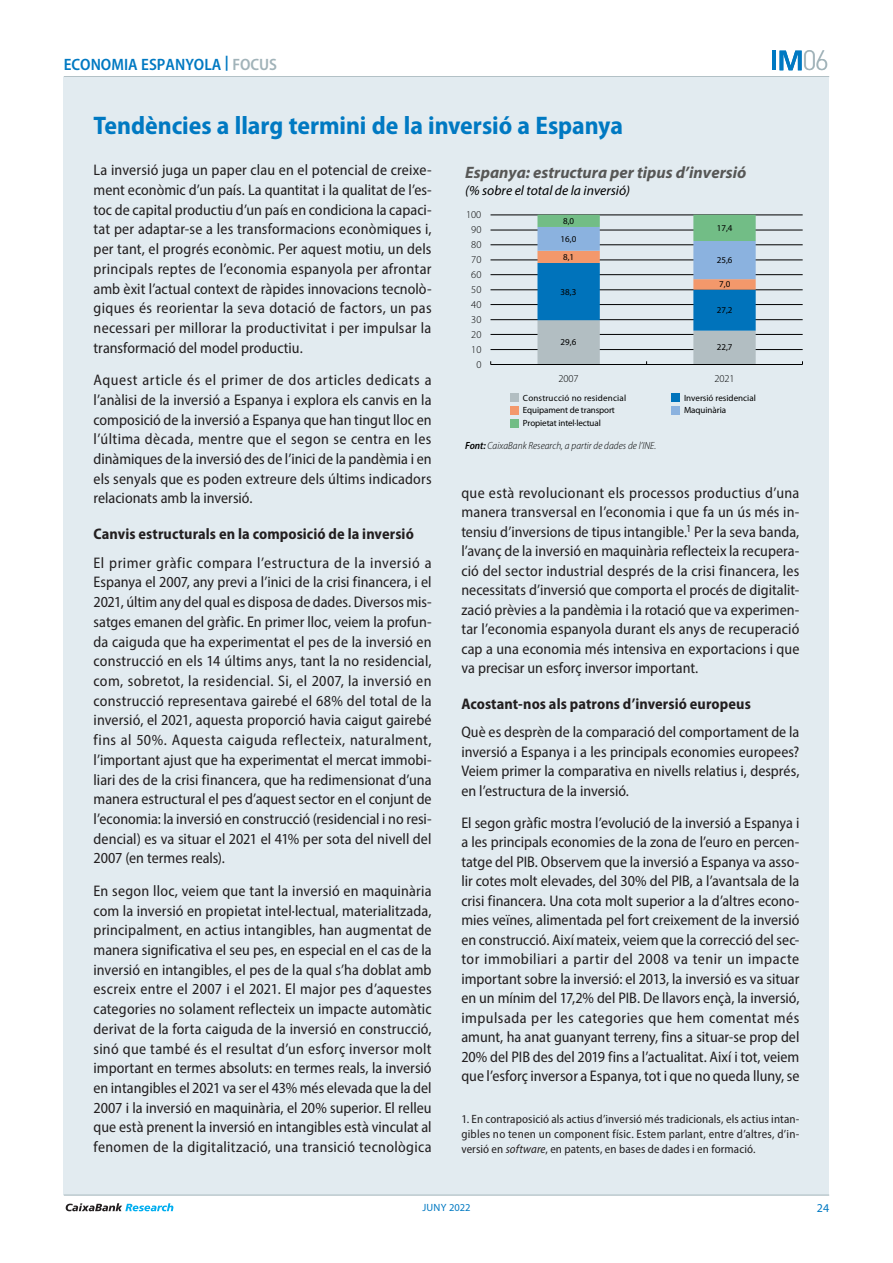
<style>
.page{position:relative;width:893px;height:1263px;background:#fff}
.page>*{position:absolute;margin:0;border:0;box-sizing:border-box;transform-origin:0 0}
.t1{font:300 27.6px "DIN Pro";color:#a1b3b9}
.Subt_Coyuntura{font:700 semi-condensed 25.5px "Myriad Pro";letter-spacing:-.005em;color:#0079c2}
.t2{font:italic 700 16.5px "Myriad Pro";color:#575756}
.t3{font:600 semi-condensed 16.5px "Myriad Pro";color:#0079c2}
.Texto_Focus{font:semi-condensed 15.3px/19.6px "Myriad Pro";color:#231f20;text-align:justify}
.Subtitulo_Focus{font:700 semi-condensed 15.3px "Myriad Pro";letter-spacing:.005em;color:#231f20}
.t4{font:italic 13.65px "Myriad Pro";color:#000}
.Notas_Focus{font:semi-condensed 12px/15px "Myriad Pro";letter-spacing:.01em;color:#231f20;text-align:justify}
.t5{font:12px "Myriad Pro";color:#0079c2}
.t6{font:italic 300 semi-condensed 10.5px "Myriad Pro";letter-spacing:.005em;color:#000}
.t7{font:300 10.5px "Myriad Pro";letter-spacing:-.005em;color:#000}
.t8{font:10.5px "Myriad Pro";letter-spacing:.01em;color:#0079c2}
.t9{font:9px "Myriad Pro";color:#000}
.t10{font:9px "Myriad Pro";letter-spacing:.02em;color:#000}
.s1{color:#a1b3b9}
.s2{font-weight:600}
.s3{font-style:italic}
</style>
<div class="page">
<hr style="left:64px;top:76px;width:765px;height:1px;background:#a1b3b9">
<div style="left:64px;top:77px;width:765px;height:1118px;background:#e2ebf0"></div>
<hr style="left:64px;top:1195px;width:765px;height:1px;background:#a1b3b9">
<svg style="left:66px;top:1203px;width:107px;height:8px"></svg>
<svg style="left:779px;top:51px;width:23px;height:19px"></svg>
<hr style="left:772px;top:51px;width:4px;height:19px;background:#0079c2">
<hr style="left:490px;top:349px;width:313px;height:1px;background:#000">
<hr style="left:490px;top:334px;width:313px;height:1px;background:#000">
<hr style="left:490px;top:319px;width:313px;height:1px;background:#000">
<hr style="left:490px;top:304px;width:313px;height:1px;background:#000">
<hr style="left:490px;top:290px;width:313px;height:1px;background:#000">
<hr style="left:490px;top:274px;width:313px;height:1px;background:#000">
<hr style="left:490px;top:260px;width:313px;height:1px;background:#000">
<hr style="left:490px;top:245px;width:313px;height:1px;background:#000">
<hr style="left:490px;top:230px;width:313px;height:1px;background:#000">
<hr style="left:490px;top:215px;width:313px;height:1px;background:#000">
<hr style="left:491px;top:364px;width:311px;height:1px;background:#000">
<svg style="left:537px;top:215px;width:219px;height:149px"></svg>
<div style="left:510px;top:393px;width:9px;height:9px;background:#b2bec2"></div>
<div style="left:671px;top:393px;width:9px;height:9px;background:#0073bb"></div>
<div style="left:510px;top:406px;width:9px;height:9px;background:#f3986b"></div>
<div style="left:671px;top:406px;width:9px;height:9px;background:#8bb2df"></div>
<div style="left:510px;top:419px;width:9px;height:9px;background:#72bd86"></div>
<p class="t3" style="left:64px;top:54px;width:215px">ECONOMIA ESPANYOLA <sup>|</sup> <span class="s1">FOCUS</span></p>
<h1 class="t1" style="left:802px;top:39px;width:28px">06</h1>
<p class="Subt_Coyuntura" style="left:94px;top:111px;width:531px">Tendències a llarg termini de la inversió a Espanya</p>
<p class="Texto_Focus" style="left:94px;top:160px;width:340px">La inversió juga un paper clau en el potencial de creixe&shy;ment econòmic d’un país. La quantitat i la qualitat de l’es&shy;toc de capital productiu d’un país en condiciona la capaci&shy;tat per adaptar-se a les transformacions econòmiques i, per tant, el progrés econòmic. Per aquest motiu, un dels principals reptes de l’economia espanyola per afrontar amb èxit l’actual context de ràpides innovacions tecnolò&shy;giques és reorientar la seva dotació de factors, un pas necessari per millorar la productivitat i per impulsar la transformació del model productiu.</p>
<p class="Texto_Focus" style="left:94px;top:370px;width:340px">Aquest article és el primer de dos articles dedicats a l’anàlisi de la inversió a Espanya i explora els canvis en la composició de la inversió a Espanya que han tingut lloc en l’última dècada, mentre que el segon se centra en les dinàmiques de la inversió des de l’inici de la pandèmia i en els senyals que es poden extreure dels últims indicadors relacionats amb la inversió.</p>
<p class="Subtitulo_Focus" style="left:94px;top:526px;width:322px">Canvis estructurals en la composició de la inversió</p>
<p class="Texto_Focus" style="left:94px;top:552px;width:340px">El primer gràfic compara l’estructura de la inversió a Espanya el 2007, any previ a l’inici de la crisi financera, i el 2021, últim any del qual es disposa de dades. Diversos mis&shy;satges emanen del gràfic. En primer lloc, veiem la profun&shy;da caiguda que ha experimentat el pes de la inversió en construcció en els 14 últims anys, tant la no residencial, com, sobretot, la residencial. Si, el 2007, la inversió en construcció representava gairebé el 68% del total de la inversió, el 2021, aquesta proporció havia caigut gairebé fins al 50%. Aquesta caiguda reflecteix, naturalment, l’important ajust que ha experimentat el mercat immobi&shy;liari des de la crisi financera, que ha redimensionat d’una manera estructural el pes d’aquest sector en el conjunt de l’economia: la inversió en construcció (residencial i no resi&shy;dencial) es va situar el 2021 el 41% per sota del nivell del 2007 (en termes reals).</p>
<p class="Texto_Focus" style="left:94px;top:881px;width:340px">En segon lloc, veiem que tant la inversió en maquinària com la inversió en propietat intel·lectual, materialitzada, principalment, en actius intangibles, han augmentat de manera significativa el seu pes, en especial en el cas de la inversió en intangibles, el pes de la qual s’ha doblat amb escreix entre el 2007 i el 2021. El major pes d’aquestes categories no solament reflecteix un impacte automàtic derivat de la forta caiguda de la inversió en construcció, sinó que també és el resultat d’un esforç inversor molt important en termes absoluts: en termes reals, la inversió en intangibles el 2021 va ser el 43% més elevada que la del 2007 i la inversió en maquinària, el 20% superior. El relleu que està prenent la inversió en intangibles està vinculat al fenomen de la digitalització, una transició tecnològica</p>
<p class="t2" style="left:465px;top:162px;width:283px">Espanya: estructura per tipus d’inversió</p>
<p class="t4" style="left:465px;top:182px;width:166px">(% sobre el total de la inversió)</p>
<p class="t7" style="left:466px;top:208px;width:17px">100</p>
<p class="t9" style="left:563px;top:216px;width:13px">8,0</p>
<p class="t9" style="left:717px;top:223px;width:17px">17,4</p>
<p class="t7" style="left:471px;top:223px;width:12px">90</p>
<p class="t9" style="left:561px;top:234px;width:17px">16,0</p>
<p class="t7" style="left:471px;top:238px;width:12px">80</p>
<p class="t9" style="left:563px;top:252px;width:13px">8,1</p>
<p class="t7" style="left:471px;top:253px;width:12px">70</p>
<p class="t9" style="left:717px;top:255px;width:17px">25,6</p>
<p class="t7" style="left:471px;top:268px;width:12px">60</p>
<p class="t9" style="left:719px;top:279px;width:13px">7,0</p>
<p class="t7" style="left:471px;top:283px;width:12px">50</p>
<p class="t9" style="left:561px;top:287px;width:17px">38,3</p>
<p class="t7" style="left:471px;top:298px;width:12px">40</p>
<p class="t9" style="left:717px;top:305px;width:17px">27,2</p>
<p class="t7" style="left:471px;top:313px;width:12px">30</p>
<p class="t7" style="left:471px;top:328px;width:12px">20</p>
<p class="t9" style="left:561px;top:337px;width:17px">29,6</p>
<p class="t9" style="left:717px;top:342px;width:17px">22,7</p>
<p class="t7" style="left:471px;top:343px;width:12px">10</p>
<p class="t7" style="left:476px;top:358px;width:7px">0</p>
<p class="t7" style="left:558px;top:372px;width:22px">2007</p>
<p class="t7" style="left:714px;top:372px;width:22px">2021</p>
<p class="t10" style="left:523px;top:393px;width:105px">Construcció no residencial</p>
<p class="t9" style="left:684px;top:393px;width:73px">Inversió residencial</p>
<p class="t9" style="left:523px;top:406px;width:94px">Equipament de transport</p>
<p class="t9" style="left:684px;top:406px;width:44px">Maquinària</p>
<p class="t9" style="left:523px;top:418px;width:79px">Propietat intel·lectual</p>
<p class="t6" style="left:465px;top:439px;width:193px"><span class="s2">Font:</span> CaixaBank Research, a partir de dades de l’INE.</p>
<p class="Texto_Focus" style="left:461px;top:483px;width:340px">que està revolucionant els processos productius d’una manera transversal en l’economia i que fa un ús més in&shy;tensiu d’inversions de tipus intangible.<sup>1</sup> Per la seva banda, l’avanç de la inversió en maquinària reflecteix la recupera&shy;ció del sector industrial després de la crisi financera, les necessitats d’inversió que comporta el procés de digitalit&shy;zació prèvies a la pandèmia i la rotació que va experimen&shy;tar l’economia espanyola durant els anys de recuperació cap a una economia més intensiva en exportacions i que va precisar un esforç inversor important.</p>
<p class="Subtitulo_Focus" style="left:461px;top:695px;width:291px">Acostant-nos als patrons d’inversió europeus</p>
<p class="Texto_Focus" style="left:461px;top:722px;width:340px">Què es desprèn de la comparació del comportament de la inversió a Espanya i a les principals economies europees?<br>Veiem primer la comparativa en nivells relatius i, després, en l’estructura de la inversió.</p>
<p class="Texto_Focus" style="left:461px;top:813px;width:340px">El segon gràfic mostra l’evolució de la inversió a Espanya i a les principals economies de la zona de l’euro en percen&shy;tatge del PIB. Observem que la inversió a Espanya va asso&shy;lir cotes molt elevades, del 30% del PIB, a l’avantsala de la crisi financera. Una cota molt superior a la d’altres econo&shy;mies veïnes, alimentada pel fort creixement de la inversió en construcció. Així mateix, veiem que la correcció del sec&shy;tor immobiliari a partir del 2008 va tenir un impacte important sobre la inversió: el 2013, la inversió es va situar en un mínim del 17,2% del PIB. De llavors ençà, la inversió, impulsada per les categories que hem comentat més amunt, ha anat guanyant terreny, fins a situar-se prop del 20% del PIB des del 2019 fins a l’actualitat. Així i tot, veiem que l’esforç inversor a Espanya, tot i que no queda lluny, se</p>
<p class="Notas_Focus" style="left:461px;top:1111px;width:340px">1. En contraposició als actius d’inversió més tradicionals, els actius intan&shy;gibles no tenen un component físic. Estem parlant, entre d’altres, d’in&shy;versió en <span class="s3">software</span>, en patents, en bases de dades i en formació.</p>
<p class="t8" style="left:423px;top:1201px;width:49px">JUNY 2022</p>
<p class="t5" style="left:817px;top:1201px;width:14px">24</p>
</div>
